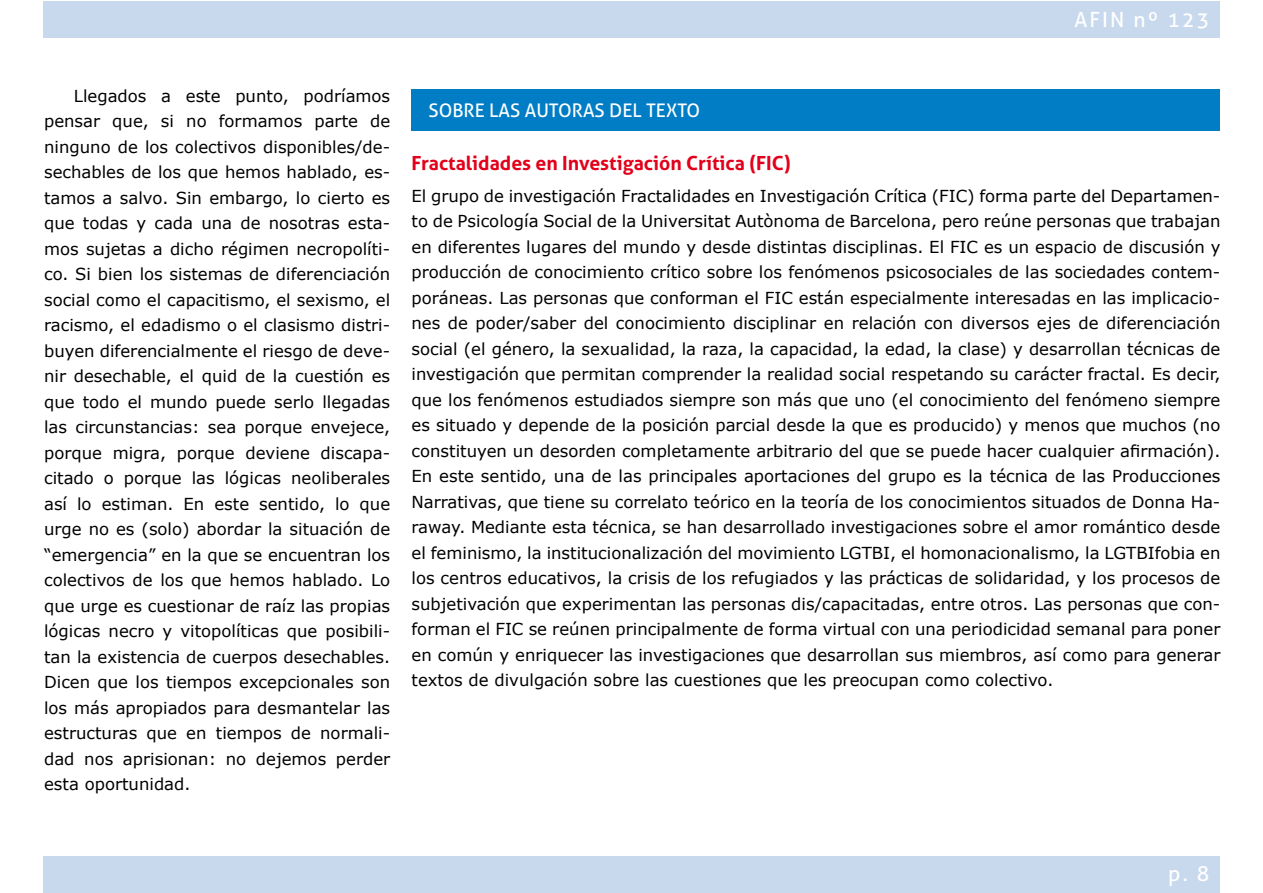
<style>
.page{position:relative;width:1263px;height:893px;background:#fff}
.page>*{position:absolute;margin:0;border:0;box-sizing:border-box;transform-origin:0 0}
.t1{font:21px "Aller";letter-spacing:.1em;color:#fff}
.t2{font:700 19.5px "Aller";color:#e2001a}
.t3{font:18.75px "Aller";color:#fff}
.t4{font:16.5px/25.5px "Verdana";color:#000;text-align:justify}
</style>
<div class="page">
<div style="left:43px;top:1px;width:1177px;height:37px;background:#c8d9ee"></div>
<div style="left:43px;top:856px;width:1177px;height:37px;background:#c8d9ee"></div>
<div style="left:411px;top:89px;width:809px;height:42px;background:#007dc5"></div>
<p class="t1" style="left:1074px;top:7px;width:137px">AFIN nº 123</p>
<p class="t4" style="left:44px;top:83px;width:348px;text-indent:30px">Llegados a este punto, podríamos pensar que, si no formamos parte de ninguno de los colectivos disponibles/de&shy;sechables de los que hemos hablado, es&shy;tamos a salvo. Sin embargo, lo cierto es que todas y cada una de nosotras esta&shy;mos sujetas a dicho régimen necropolíti&shy;co. Si bien los sistemas de diferenciación social como el capacitismo, el sexismo, el racismo, el edadismo o el clasismo distri&shy;buyen diferencialmente el riesgo de deve&shy;nir desechable, el quid de la cuestión es que todo el mundo puede serlo llegadas las circunstancias: sea porque envejece, porque migra, porque deviene discapa&shy;citado o porque las lógicas neoliberales así lo estiman. En este sentido, lo que urge no es (solo) abordar la situación de “emergencia” en la que se encuentran los colectivos de los que hemos hablado. Lo que urge es cuestionar de raíz las propias lógicas necro y vitopolíticas que posibili&shy;tan la existencia de cuerpos desechables.<br>Dicen que los tiempos excepcionales son los más apropiados para desmantelar las estructuras que en tiempos de normali&shy;dad nos aprisionan: no dejemos perder esta oportunidad.</p>
<p class="t3" style="left:428px;top:99px;width:273px">SOBRE LAS AUTORAS DEL TEXTO</p>
<p class="t2" style="left:411px;top:151px;width:381px">Fractalidades en Investigación Crítica (FIC)</p>
<p class="t4" style="left:411px;top:183px;width:810px">El grupo de investigación Fractalidades en Investigación Crítica (FIC) forma parte del Departamen&shy;to de Psicología Social de la Universitat Autònoma de Barcelona, pero reúne personas que trabajan en diferentes lugares del mundo y desde distintas disciplinas. El FIC es un espacio de discusión y producción de conocimiento crítico sobre los fenómenos psicosociales de las sociedades contem&shy;poráneas. Las personas que conforman el FIC están especialmente interesadas en las implicacio&shy;nes de poder/saber del conocimiento disciplinar en relación con diversos ejes de diferenciación social (el género, la sexualidad, la raza, la capacidad, la edad, la clase) y desarrollan técnicas de investigación que permitan comprender la realidad social respetando su carácter fractal. Es decir, que los fenómenos estudiados siempre son más que uno (el conocimiento del fenómeno siempre es situado y depende de la posición parcial desde la que es producido) y menos que muchos (no constituyen un desorden completamente arbitrario del que se puede hacer cualquier afirmación).<br>En este sentido, una de las principales aportaciones del grupo es la técnica de las Producciones Narrativas, que tiene su correlato teórico en la teoría de los conocimientos situados de Donna Ha&shy;raway. Mediante esta técnica, se han desarrollado investigaciones sobre el amor romántico desde el feminismo, la institucionalización del movimiento LGTBI, el homonacionalismo, la LGTBIfobia en los centros educativos, la crisis de los refugiados y las prácticas de solidaridad, y los procesos de subjetivación que experimentan las personas dis/capacitadas, entre otros. Las personas que con&shy;forman el FIC se reúnen principalmente de forma virtual con una periodicidad semanal para poner en común y enriquecer las investigaciones que desarrollan sus miembros, así como para generar textos de divulgación sobre las cuestiones que les preocupan como colectivo.</p>
<p class="t1" style="left:1168px;top:861px;width:43px">p. 8</p>
</div>
